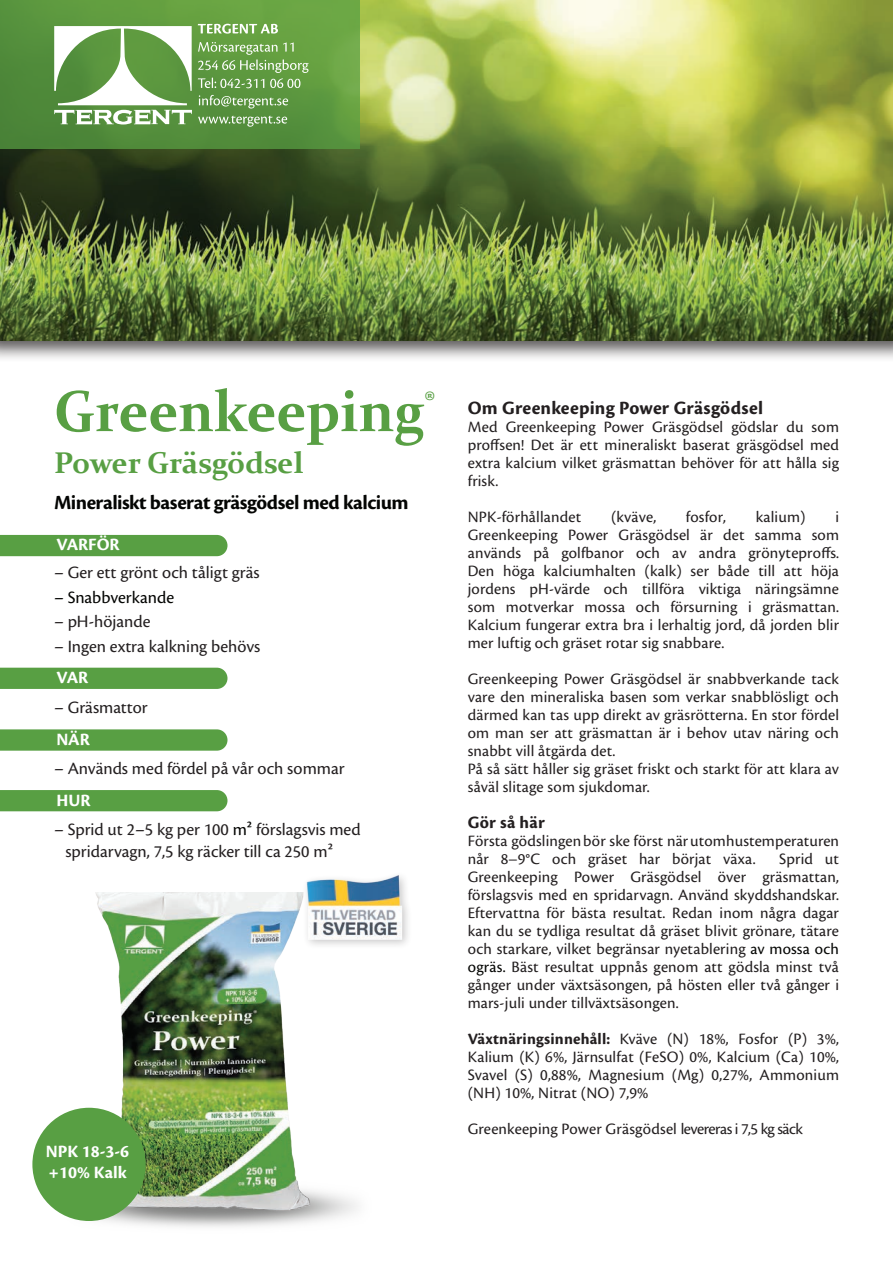
<style>
.page{position:relative;width:893px;height:1263px;background:#fff}
.page>*{position:absolute;margin:0;border:0;box-sizing:border-box;transform-origin:0 0}
.t1{font:700 58.5px "Constantia";color:#589f43;scale:.95 1}
.t2{font:700 30px "Constantia";color:#589f43}
.t3{font:700 25.5px "Constantia";color:#589f43}
.t4{font:700 21px "Cronos Pro";letter-spacing:-.02em;color:#040503}
.t5{font:700 19.5px "Cronos Pro";letter-spacing:.01em;color:#231f20}
.t6{font:18px/21.6px "Cronos Pro";color:#231f20}
.t7{font:700 18px/21.6px "Cronos Pro";color:#fff}
.t8{font:18px "Cronos Pro";color:#040503}
.t9{font:700 18px "Cronos Pro";letter-spacing:.015em;color:#231f20}
.t10{font:16.5px/18px "Cronos Pro";letter-spacing:.01em;color:#231f20;text-align:justify}
.s1{color:#040503}
.s2{font-family:"Clarendon URW";font-weight:300}
.s3{font-weight:700}
</style>
<div class="page">
<div style="left:0;top:0;width:893px;height:363px;background:#231f20;opacity:.75"></div>
<img style="left:0;top:0;width:893px;height:340px">
<svg style="left:0;top:0;width:359px;height:149px;background:#5b963e"></svg>
<div style="left:0;top:535px;width:227px;height:21px;background:#589f43"></div>
<div style="left:0;top:668px;width:227px;height:21px;background:#589f43"></div>
<svg style="left:0;top:729px;width:227px;height:22px;background:#5ea24a"></svg>
<div style="left:0;top:790px;width:227px;height:21px;background:#589f43"></div>
<img style="left:42px;top:893px;width:316px;height:334px">
<div style="left:302px;top:871px;width:111px;height:79px;background:#fefefe"></div>
<img style="left:298px;top:875px;width:109px;height:70px">
<svg style="left:198px;top:24px;width:80px;height:10px"></svg>
<svg style="left:198px;top:42px;width:111px;height:46px;background:#7aac5f"></svg>
<svg style="left:199px;top:95px;width:89px;height:14px"></svg>
<svg style="left:198px;top:116px;width:89px;height:11px"></svg>
<svg style="left:54px;top:26px;width:138px;height:99px"></svg>
<div style="left:32px;top:1108px;width:114px;height:113px;background:#589f43;border-radius:50%"></div>
<h1 class="t1" style="left:54px;top:371px;width:391px">Greenkeeping</h1>
<h3 class="t3" style="left:424px;top:382px;width:12px">®</h3>
<h2 class="t2" style="left:54px;top:442px;width:251px">Power Gräsgödsel</h2>
<p class="t4" style="left:54px;top:490px;width:356px">Mineraliskt baserat gräsgödsel med kalcium</p>
<p class="t7" style="left:56px;top:534px;width:65px">VARFÖR</p>
<p class="t6" style="left:54px;top:562px;width:207px">– Ger ett grönt och tåligt gräs</p>
<p class="t8" style="left:54px;top:587px;width:122px">– Snabbverkande</p>
<p class="t6" style="left:54px;top:611px;width:98px">– pH-höjande</p>
<p class="t6" style="left:54px;top:636px;width:208px">– Ingen extra kalkning behövs</p>
<p class="t7" style="left:56px;top:667px;width:33px">VAR</p>
<p class="t6" style="left:54px;top:696px;width:95px">– Gräsmattor</p>
<p class="t7" style="left:56px;top:729px;width:35px">NÄR</p>
<p class="t6" style="left:54px;top:758px;width:292px">– Används med fördel på vår och sommar</p>
<p class="t7" style="left:56px;top:789px;width:36px">HUR</p>
<p class="t6" style="left:65px;top:819px;width:297px;text-indent:-11px">– Sprid ut 2–5 kg per 100 <span class="s1">m²</span> förslagsvis med spridarvagn, 7,5 kg räcker till ca 250 m²</p>
<p class="t7" style="left:46px;top:1141px;width:85px">NPK 18-3-6 +10% Kalk</p>
<p class="t5" style="left:468px;top:397px;width:297px">Om Greenkeeping Power Gräsgödsel</p>
<p class="t10" style="left:468px;top:418px;width:373px">Med Greenkeeping Power Gräsgödsel gödslar du som proffsen! Det är ett mineraliskt baserat gräsgödsel med extra kalcium vilket gräsmattan behöver för att hålla sig frisk.</p>
<p class="t10" style="left:468px;top:508px;width:115px">NPK-förhållandet</p>
<p class="t10" style="left:611px;top:508px;width:47px">(kväve,</p>
<p class="t10" style="left:686px;top:508px;width:42px">fosfor,</p>
<p class="t10" style="left:756px;top:508px;width:51px">kalium)</p>
<p class="t10" style="left:468px;top:508px;width:373px;text-indent:368px">i Greenkeeping Power Gräsgödsel är det samma som används på golfbanor och av andra grönyteproffs.<br>Den höga kalciumhalten (kalk) ser både till att höja jordens pH-värde och tillföra viktiga näringsämne som motverkar mossa och försurning i gräsmattan.<br>Kalcium fungerar extra bra i lerhaltig jord, då jorden blir mer luftig och gräset rotar sig snabbare.</p>
<p class="t10" style="left:468px;top:670px;width:373px;text-align:left">Greenkeeping Power Gräsgödsel är snabbverkande tack vare den mineraliska basen som verkar snabblösligt och därmed kan tas upp direkt av gräsrötterna. En stor fördel om man ser att gräsmattan är i behov utav näring och snabbt vill åtgärda det.<br>På så sätt håller sig gräset friskt och starkt för att klara av såväl slitage som sjukdomar.</p>
<p class="t9" style="left:468px;top:812px;width:79px">Gör så här</p>
<p class="t10" style="left:468px;top:832px;width:373px">Första gödslingen bör ske först när utomhustemperaturen når 8<span class="s2">‒</span>9°C och gräset har börjat växa.</p>
<p class="t10" style="left:468px;top:850px;width:373px;text-indent:312px">Sprid ut Greenkeeping Power Gräsgödsel över gräsmattan, förslagsvis med en spridarvagn. Använd skyddshandskar.<br>Eftervattna för bästa resultat. Redan inom några dagar kan du se tydliga resultat då gräset blivit grönare, tätare och starkare, vilket begränsar nyetablering <span class="s1">av mossa och ogräs.</span> Bäst resultat uppnås genom att gödsla minst två gånger under växtsäsongen, på hösten eller två gånger i mars-juli under tillväxtsäsongen.</p>
<p class="t10" style="left:468px;top:1030px;width:373px"><span class="s3">Växtnäringsinnehåll:</span> Kväve (N) 18%, Fosfor (P) 3%, Kalium (K) 6%, Järnsulfat (FeSO) 0%, Kalcium (Ca) 10%, Svavel (S) 0,88%, Magnesium (Mg) 0,27%, Ammonium (NH) 10%, Nitrat (NO) 7,9%</p>
<p class="t10" style="left:468px;top:1120px;width:337px">Greenkeeping Power Gräsgödsel levereras i 7,5 kg säck</p>
</div>
